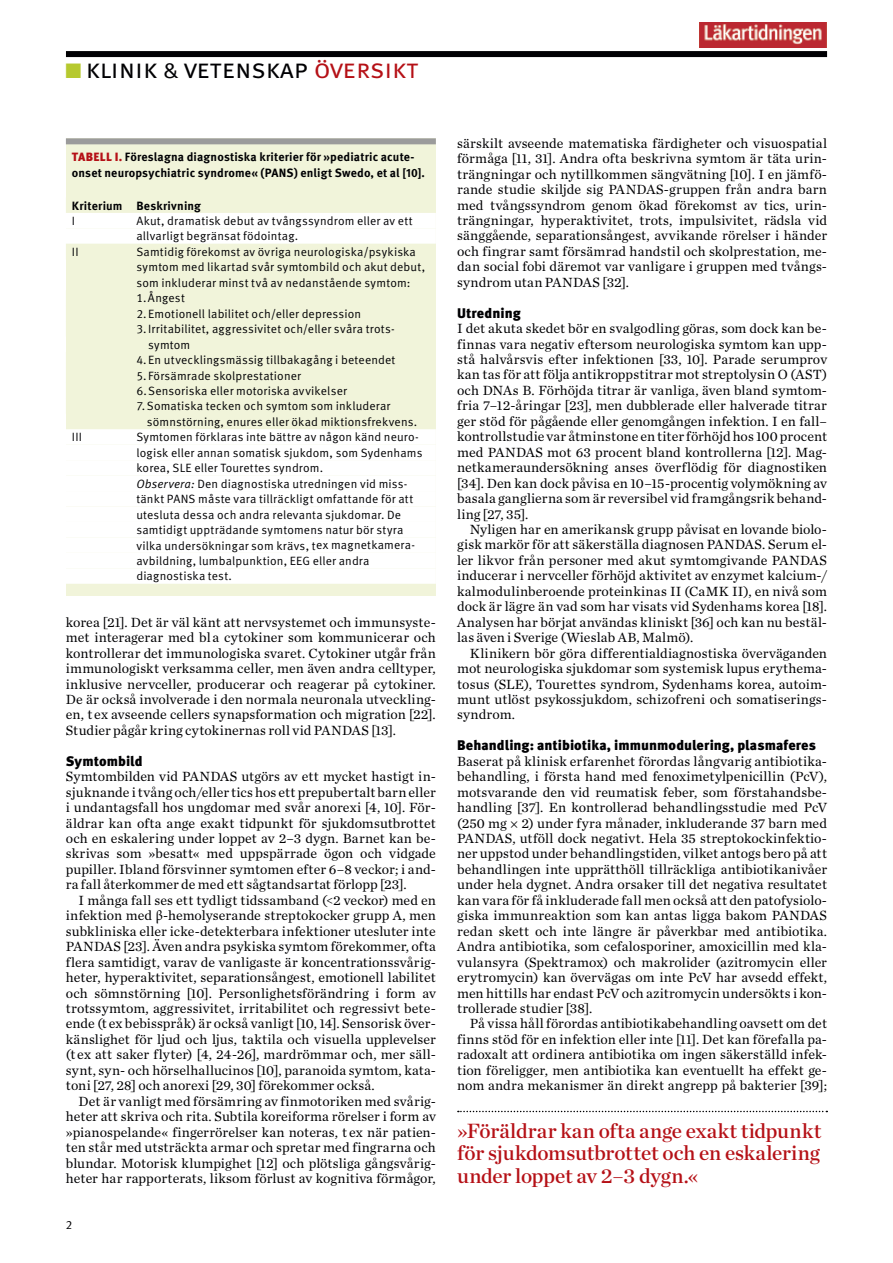
<style>
.page{position:relative;width:893px;height:1263px;background:#fff}
.page>*{position:absolute;margin:0;border:0;box-sizing:border-box;transform-origin:0 0}
.t1{font:27px "Meta OT Norm";color:#000003}
.t2{font:21px/22.5px "Chronicle Deck Semi";letter-spacing:-.01em;color:#b51016;text-align:justify}
.t3{font:13.95px/15.5px "Chronicle Text G1";letter-spacing:.01em;color:#000003;text-align:justify}
.t4{font:900 13.95px "Meta OT";color:#000003}
.t5{font:12px/15.5px "Meta OT Norm";letter-spacing:.01em;color:#000003}
.t6{font:700 12px/15.5px "Meta OT";letter-spacing:.01em;color:#000003}
.s1{color:#b6c92f}
.s2{font-size:21px;color:#b6c92f}
.s3{font-size:22.65px}
.s4{color:#b51016}
.s5{font-weight:900;color:#b51016}
.s6{font-family:"Meta OT Norm Ita"}
.s7{font-family:"Minion Pro"}
</style>
<div class="page">
<img style="left:699px;top:23px;width:128px;height:25px">
<div style="left:66px;top:51px;width:761px;height:6px;background:#000003"></div>
<div style="left:66px;top:138px;width:370px;height:458px;background:#f1f4da"></div>
<div style="left:66px;top:138px;width:370px;height:6px;background:#9b9b9b"></div>
<div style="left:66px;top:213px;width:370px;height:15px;background:#fff"></div>
<div style="left:66px;top:228px;width:370px;height:16px;background:#fff"></div>
<div style="left:66px;top:429px;width:370px;height:16px;background:#fff"></div>
<div style="left:66px;top:445px;width:370px;height:15px;background:#fff"></div>
<div style="left:66px;top:460px;width:370px;height:16px;background:#fff"></div>
<div style="left:66px;top:476px;width:370px;height:15px;background:#fff"></div>
<div style="left:66px;top:491px;width:370px;height:15px;background:#fff"></div>
<div style="left:66px;top:506px;width:370px;height:16px;background:#fff"></div>
<div style="left:66px;top:522px;width:370px;height:15px;background:#fff"></div>
<div style="left:66px;top:537px;width:370px;height:16px;background:#fff"></div>
<div style="left:66px;top:553px;width:370px;height:15px;background:#fff"></div>
<div style="left:66px;top:568px;width:370px;height:16px;background:#fff"></div>
<svg style="left:458px;top:1111px;width:369px;height:1px"></svg>
<h1 class="t1" style="left:65px;top:53px;width:355px"><span class="s1">■</span><span class="s2">■</span> klinik <span class="s3">&amp;</span> vetenskap <span class="s4">översikt</span></h1>
<p class="t6" style="left:72px;top:150px;width:355px"><span class="s5">tab ell I.</span> Föreslagna diagnostiska kriterier för »pediatric acute&shy;onset neuropsychiatric syndrome« (PANS) enligt Swedo, et al [10].</p>
<p class="t6" style="left:72px;top:198px;width:131px">Kriterium Beskrivning</p>
<p class="t5" style="left:72px;top:213px;width:5px">I</p>
<p class="t5" style="left:136px;top:213px;width:278px">Akut, dramatisk debut av tvångssyndrom eller av ett allvarligt begränsat födointag.</p>
<p class="t5" style="left:72px;top:244px;width:8px">II</p>
<p class="t5" style="left:136px;top:244px;width:290px">Samtidig förekomst av övriga neurologiska/psykiska symtom med likartad svår symtombild och akut debut, som inkluderar minst två av nedanstående symtom:<br>1.Ångest<br>2.Emotionell labilitet och/eller depression</p>
<p class="t5" style="left:136px;top:321px;width:260px">3. Irritabilitet, aggressivitet och/eller svåra trots-</p>
<p class="t5" style="left:148px;top:337px;width:44px">symtom</p>
<p class="t5" style="left:136px;top:352px;width:261px">4.En utvecklingsmässig tillbakagång i beteendet</p>
<p class="t5" style="left:136px;top:368px;width:212px">5. Försämrade skolprestationer<br>6.Sensoriska eller motoriska avvikelser</p>
<p class="t5" style="left:147px;top:399px;width:272px;text-indent:-10px">7. Somatiska tecken och symtom som inkluderar sömnstörning, enures eller ökad miktionsfrekvens.</p>
<p class="t5" style="left:72px;top:430px;width:12px">III</p>
<p class="t5" style="left:136px;top:430px;width:288px">Symtomen förklaras inte bättre av någon känd neuro&shy;logisk eller annan somatisk sjukdom, som Sydenhams korea, SLE eller Tourettes syndrom.<br><span class="s6">Observera:</span> Den diagnostiska utredningen vid miss&shy;tänkt PANS måste vara tillräckligt omfattande för att utesluta dessa och andra relevanta sjukdomar. De samtidigt uppträdande symtomens natur bör styra vilka undersökningar som krävs, tex magnetkamera&shy;avbildning, lumbalpunktion, EEG eller andra diagnostiska test.</p>
<p class="t3" style="left:66px;top:613px;width:371px">korea [21]. Det är väl känt att nervsystemet och immunsyste&shy;met interagerar med bl a cytokiner som kommunicerar och kontrollerar det immunologiska svaret. Cytokiner utgår från immunologiskt verksamma celler, men även andra celltyper, inklusive nervceller, producerar och reagerar på cytokiner.<br>De är också involverade i den normala neuronala utveckling&shy;en, t ex avseende cellers synapsformation och migration [22].<br>Studier pågår kring cytokinernas roll vid PANDAS [13].</p>
<p class="t4" style="left:66px;top:752px;width:78px">Symtombild</p>
<p class="t3" style="left:66px;top:768px;width:371px">Symtombilden vid PANDAS utgörs av ett mycket hastigt in&shy;sjuknande i tvång och/eller tics hos ett prepubertalt barn eller i undantagsfall hos ungdomar med svår anorexi [4, 10]. För&shy;äldrar kan ofta ange exakt tidpunkt för sjukdomsutbrottet och en eskalering under loppet av 2–3 dygn. Barnet kan be&shy;skrivas som »besatt« med uppspärrade ögon och vidgade pupiller. Ibland försvinner symtomen efter 6–8 veckor; i and&shy;ra fall återkommer de med ett sågtandsartat förlopp [23].</p>
<p class="t3" style="left:66px;top:892px;width:371px;text-indent:13px">I många fall ses ett tydligt tidssamband (&lt;2 veckor) med en infektion med <span class="s7">β</span>-hemolyserande streptokocker grupp A, men subkliniska eller icke-detekterbara infektioner utesluter inte PANDAS [23]. Även andra psykiska symtom förekommer, ofta flera samtidigt, varav de vanligaste är koncentrationssvårig&shy;heter, hyperaktivitet, separationsångest, emotionell labilitet och sömnstörning [10]. Personlighetsförändring i form av trotssymtom, aggressivitet, irritabilitet och regressivt bete&shy;ende (t ex bebisspråk) är också vanligt [10, 14]. Sensorisk över&shy;känslighet för ljud och ljus, taktila och visuella upplevelser (t ex att saker flyter) [4, 24-26], mardrömmar och, mer säll&shy;synt, syn- och hörselhallucinos [10], paranoida symtom, kata&shy;toni [27, 28] och anorexi [29, 30] förekommer också.</p>
<p class="t3" style="left:66px;top:1092px;width:371px;text-indent:13px">Det är vanligt med försämring av finmotoriken med svårig&shy;heter att skriva och rita. Subtila koreiforma rörelser i form av »pianospelande« fingerrörelser kan noteras, t ex när patien&shy;ten står med utsträckta armar och spretar med fingrarna och blundar. Motorisk klumpighet [12] och plötsliga gångsvårig&shy;heter har rapporterats, liksom förlust av kognitiva förmågor,</p>
<p class="t5" style="left:66px;top:1217px;width:8px">2</p>
<p class="t3" style="left:457px;top:135px;width:371px">särskilt avseende matematiska färdigheter och visuospatial förmåga [11, 31]. Andra ofta beskrivna symtom är täta urin&shy;trängningar och nytillkommen sängvätning [10]. I en jämfö&shy;rande studie skiljde sig PANDAS-gruppen från andra barn med tvångssyndrom genom ökad förekomst av tics, urin&shy;trängningar, hyperaktivitet, trots, impulsivitet, rädsla vid sänggående, separationsångest, avvikande rörelser i händer och fingrar samt försämrad handstil och skolprestation, me&shy;dan social fobi däremot var vanligare i gruppen med tvångs&shy;syndrom utan PANDAS [32].</p>
<p class="t4" style="left:457px;top:304px;width:65px">Utredning</p>
<p class="t3" style="left:457px;top:320px;width:371px">I det akuta skedet bör en svalgodling göras, som dock kan be&shy;finnas vara negativ eftersom neurologiska symtom kan upp&shy;stå halvårsvis efter infektionen [33, 10]. Parade serumprov kan tas för att följa antikroppstitrar mot streptolysin O (AST) och DNAs B. Förhöjda titrar är vanliga, även bland symtom&shy;fria 7–12-åringar [23], men dubblerade eller halverade titrar ger stöd för pågående eller genomgången infektion. I en fall– kontrollstudie var åtminstone en titer förhöjd hos 100 procent med PANDAS mot 63 procent bland kontrollerna [12]. Mag&shy;netkameraundersökning anses överflödig för diagnostiken [34]. Den kan dock påvisa en 10–15-procentig volymökning av basala ganglierna som är reversibel vid framgångsrik behand&shy;ling [27, 35].</p>
<p class="t3" style="left:457px;top:521px;width:371px;text-indent:13px">Nyligen har en amerikansk grupp påvisat en lovande biolo&shy;gisk markör för att säkerställa diagnosen PANDAS. Serum el&shy;ler likvor från personer med akut symtomgivande PANDAS inducerar i nervceller förhöjd aktivitet av enzymet kalcium-/ kalmodulinberoende proteinkinas II (CaMK II), en nivå som dock är lägre än vad som har visats vid Sydenhams korea [18].<br>Analysen har börjat användas kliniskt [36] och kan nu bestäl&shy;las även i Sverige (Wieslab AB, Malmö).</p>
<p class="t3" style="left:457px;top:644px;width:371px;text-indent:13px">Klinikern bör göra differentialdiagnostiska överväganden mot neurologiska sjukdomar som systemisk lupus erythema&shy;tosus (SLE), Tourettes syndrom, Sydenhams korea, autoim&shy;munt utlöst psykossjukdom, schizofreni och somatiserings&shy;syndrom.</p>
<p class="t4" style="left:457px;top:737px;width:361px">Behandling: antibiotika, immunmodulering, plasmaferes</p>
<p class="t3" style="left:457px;top:753px;width:371px">Baserat på klinisk erfarenhet förordas långvarig antibiotika&shy;behandling, i första hand med fenoximetylpenicillin (PcV), motsvarande den vid reumatisk feber, som förstahandsbe&shy;handling [37]. En kontrollerad behandlingsstudie med PcV (250 mg <span class="s7">×</span> 2) under fyra månader, inkluderande 37 barn med PANDAS, utföll dock negativt. Hela 35 streptokockinfektio&shy;ner uppstod under behandlingstiden, vilket antogs bero på att behandlingen inte upprätthöll tillräckliga antibiotikanivåer under hela dygnet. Andra orsaker till det negativa resultatet kan vara för få inkluderade fall men också att den patofysiolo&shy;giska immunreaktion som kan antas ligga bakom PANDAS redan skett och inte längre är påverkbar med antibiotika.<br>Andra antibiotika, som cefalosporiner, amoxicillin med kla&shy;vulansyra (Spektramox) och makrolider (azitromycin eller erytromycin) kan övervägas om inte PcV har avsedd effekt, men hittills har endast PcV och azitromycin undersökts i kon&shy;trollerade studier [38].</p>
<p class="t3" style="left:457px;top:1015px;width:371px;text-indent:13px">På vissa håll förordas antibiotikabehandling oavsett om det finns stöd för en infektion eller inte [11]. Det kan förefalla pa&shy;radoxalt att ordinera antibiotika om ingen säkerställd infek&shy;tion föreligger, men antibiotika kan eventuellt ha effekt ge&shy;nom andra mekanismer än direkt angrepp på bakterier [39];</p>
<h2 class="t2" style="left:457px;top:1118px;width:366px">»Föräldrar kan ofta ange exakt tidpunkt för sjukdomsutbrottet och en eskalering under loppet av 2–3 dygn.«</h2>
</div>
